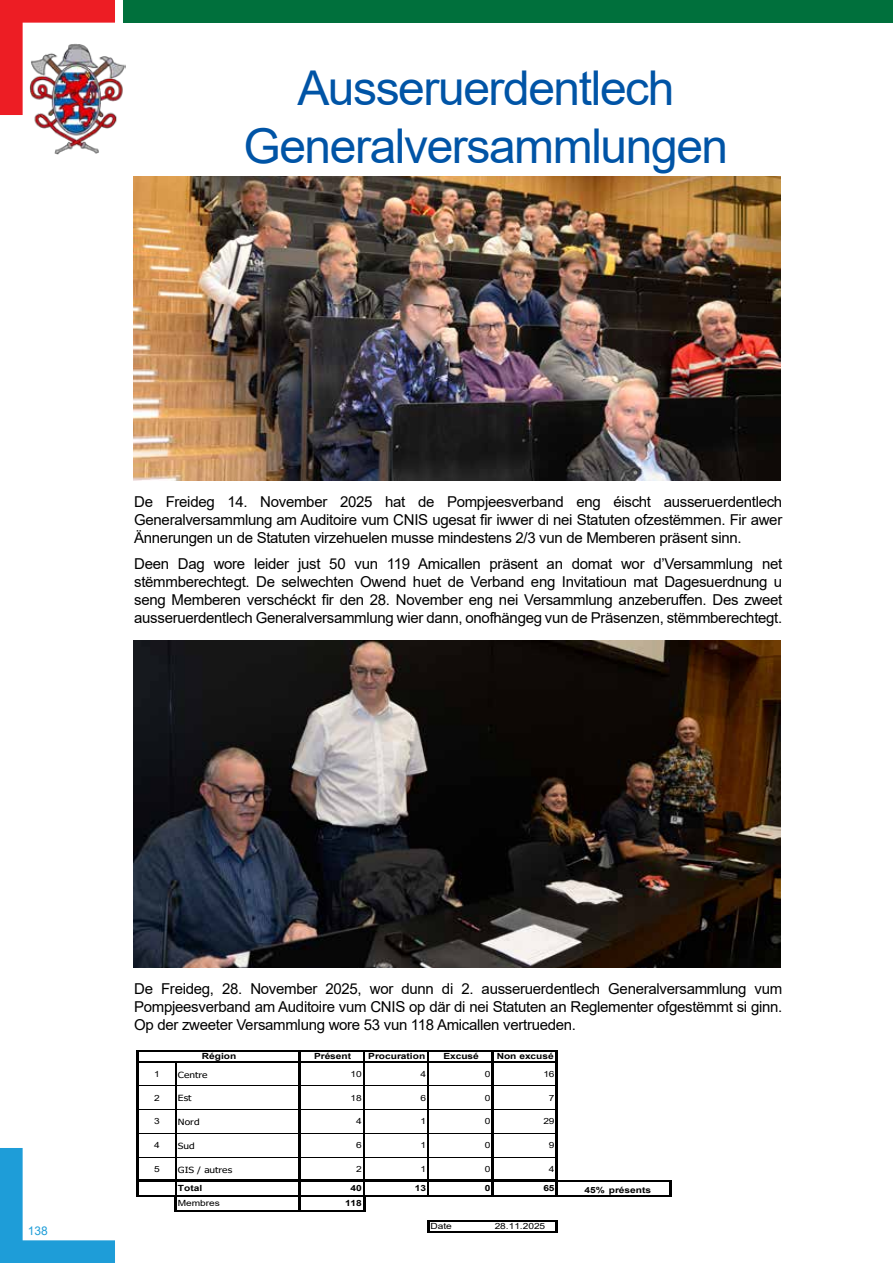
<style>
.page{position:relative;width:893px;height:1263px;background:#fff}
.page>*{position:absolute;margin:0;border:0;box-sizing:border-box;transform-origin:0 0}
.t1{font:48px/57.6px "Arial";letter-spacing:-.03em;color:#0054a6;text-align:center}
.t2{font:15px/18px "Arial";letter-spacing:-.02em;color:#000;text-align:justify}
.t3{font:12px "Arial";color:#1e9dd8}
.t4{font:700 8.55px "Arial";letter-spacing:-.005em;color:#000;scale:1.2 1}
.t5{font:8.55px "Arial";letter-spacing:-.005em;color:#000;scale:1.2 1}
.t6{font:8.55px "Tahoma";color:#000;scale:1.2 1}
</style>
<div class="page">
<img style="left:34px;top:62px;width:91px;height:93px">
<img style="left:134px;top:176px;width:646px;height:304px">
<img style="left:134px;top:640px;width:646px;height:327px">
<hr style="left:138px;top:1085px;width:161px;height:1px;background:#000">
<hr style="left:301px;top:1085px;width:190px;height:1px;background:#000">
<hr style="left:138px;top:1109px;width:161px;height:1px;background:#000">
<hr style="left:301px;top:1109px;width:190px;height:1px;background:#000">
<hr style="left:138px;top:1133px;width:161px;height:1px;background:#000">
<hr style="left:301px;top:1133px;width:190px;height:1px;background:#000">
<hr style="left:138px;top:1157px;width:161px;height:1px;background:#000">
<hr style="left:301px;top:1157px;width:190px;height:1px;background:#000">
<hr style="left:136px;top:1180px;width:422px;height:2px;background:#000">
<hr style="left:136px;top:1050px;width:2px;height:130px;background:#000">
<hr style="left:175px;top:1063px;width:1px;height:117px;background:#000">
<hr style="left:299px;top:1052px;width:2px;height:128px;background:#000">
<hr style="left:364px;top:1063px;width:1px;height:117px;background:#000">
<hr style="left:428px;top:1063px;width:1px;height:117px;background:#000">
<hr style="left:491px;top:1052px;width:3px;height:128px;background:#000">
<hr style="left:556px;top:1052px;width:2px;height:128px;background:#000">
<svg style="left:428px;top:1182px;width:1px;height:13px"></svg>
<svg style="left:556px;top:1182px;width:2px;height:13px"></svg>
<svg style="left:136px;top:1182px;width:2px;height:14px"></svg>
<hr style="left:299px;top:1182px;width:2px;height:29px;background:#000">
<svg style="left:363px;top:1182px;width:2px;height:28px"></svg>
<svg style="left:427px;top:1220px;width:2px;height:13px"></svg>
<hr style="left:491px;top:1182px;width:3px;height:14px;background:#000">
<svg style="left:556px;top:1222px;width:2px;height:9px"></svg>
<svg style="left:175px;top:1182px;width:2px;height:29px"></svg>
<svg style="left:670px;top:1182px;width:2px;height:13px"></svg>
<hr style="left:138px;top:1050px;width:420px;height:2px;background:#000">
<hr style="left:138px;top:1061px;width:420px;height:2px;background:#000">
<hr style="left:494px;top:1085px;width:62px;height:1px;background:#000">
<hr style="left:494px;top:1109px;width:62px;height:1px;background:#000">
<hr style="left:494px;top:1133px;width:62px;height:1px;background:#000">
<hr style="left:494px;top:1157px;width:62px;height:1px;background:#000">
<hr style="left:558px;top:1180px;width:114px;height:2px;background:#000">
<hr style="left:138px;top:1195px;width:534px;height:1px;background:#000">
<hr style="left:177px;top:1210px;width:188px;height:1px;background:#000">
<hr style="left:429px;top:1220px;width:129px;height:2px;background:#000">
<hr style="left:429px;top:1231px;width:129px;height:2px;background:#000">
<div style="left:123px;top:0;width:770px;height:23px;background:#00703c"></div>
<svg style="left:0;top:1148px;width:115px;height:115px"></svg>
<img style="left:0;top:0;width:115px;height:115px">
<h1 class="t1" style="left:243px;top:59px;width:486px">Ausseruerdentlech<br>Generalversammlungen</h1>
<p class="t2" style="left:134px;top:492px;width:650px">De Freideg 14. November 2025 hat de Pompjeesverband eng éischt ausseruerdentlech Generalversammlung am Auditoire vum CNIS ugesat fir iwwer di nei Statuten ofzestëmmen. Fir awer Ännerungen un de Statuten virzehuelen musse mindestens 2/3 vun de Memberen präsent sinn.</p>
<p class="t2" style="left:134px;top:555px;width:650px">Deen Dag wore leider just 50 vun 119 Amicallen präsent an domat wor d’Versammlung net stëmmberechtegt. De selwechten Owend huet de Verband eng Invitatioun mat Dagesuerdnung u seng Memberen verschéckt fir den 28. November eng nei Versammlung anzeberuffen. Des zweet ausseruerdentlech Generalversammlung wier dann, onofhängeg vun de Präsenzen, stëmmberechtegt.</p>
<p class="t3" style="left:28px;top:1222px;width:22px">138</p>
<p class="t2" style="left:134px;top:980px;width:650px">De Freideg, 28. November 2025, wor dunn di 2. ausseruerdentlech Generalversammlung vum Pompjeesverband am Auditoire vum CNIS op där di nei Statuten an Reglementer ofgestëmmt si ginn.<br>Op der zweeter Versammlung wore 53 vun 118 Amicallen vertrueden.</p>
<p class="t4" style="left:202px;top:1050px;width:30px">Région</p>
<p class="t4" style="left:314px;top:1050px;width:32px">Présent</p>
<p class="t4" style="left:368px;top:1050px;width:49px">Procuration</p>
<p class="t4" style="left:443px;top:1050px;width:31px">Excusé</p>
<p class="t4" style="left:497px;top:1050px;width:49px">Non excusé</p>
<p class="t5" style="left:154px;top:1068px;width:6px">1</p>
<p class="t6" style="left:178px;top:1069px;width:26px">Centre</p>
<p class="t5" style="left:351px;top:1068px;width:11px">10</p>
<p class="t5" style="left:420px;top:1068px;width:6px">4</p>
<p class="t5" style="left:485px;top:1068px;width:6px">0</p>
<p class="t5" style="left:543px;top:1068px;width:11px">16</p>
<p class="t5" style="left:154px;top:1092px;width:6px">2</p>
<p class="t6" style="left:178px;top:1092px;width:13px">Est</p>
<p class="t5" style="left:351px;top:1092px;width:11px">18</p>
<p class="t5" style="left:420px;top:1092px;width:6px">6</p>
<p class="t5" style="left:485px;top:1092px;width:6px">0</p>
<p class="t5" style="left:549px;top:1092px;width:6px">7</p>
<p class="t5" style="left:154px;top:1115px;width:6px">3</p>
<p class="t6" style="left:178px;top:1116px;width:20px">Nord</p>
<p class="t5" style="left:356px;top:1115px;width:6px">4</p>
<p class="t5" style="left:420px;top:1115px;width:6px">1</p>
<p class="t5" style="left:485px;top:1115px;width:6px">0</p>
<p class="t5" style="left:543px;top:1115px;width:11px">29</p>
<p class="t5" style="left:154px;top:1139px;width:6px">4</p>
<p class="t6" style="left:178px;top:1140px;width:16px">Sud</p>
<p class="t5" style="left:356px;top:1139px;width:6px">6</p>
<p class="t5" style="left:420px;top:1139px;width:6px">1</p>
<p class="t5" style="left:485px;top:1139px;width:6px">0</p>
<p class="t5" style="left:549px;top:1139px;width:6px">9</p>
<p class="t5" style="left:154px;top:1163px;width:6px">5</p>
<p class="t6" style="left:178px;top:1164px;width:47px">GIS / autres</p>
<p class="t5" style="left:356px;top:1163px;width:6px">2</p>
<p class="t5" style="left:420px;top:1163px;width:6px">1</p>
<p class="t5" style="left:485px;top:1163px;width:6px">0</p>
<p class="t5" style="left:549px;top:1163px;width:6px">4</p>
<p class="t4" style="left:178px;top:1182px;width:22px">Total</p>
<p class="t4" style="left:351px;top:1182px;width:11px">40</p>
<p class="t4" style="left:415px;top:1182px;width:11px">13</p>
<p class="t4" style="left:485px;top:1182px;width:6px">0</p>
<p class="t4" style="left:543px;top:1182px;width:11px">65</p>
<p class="t4" style="left:585px;top:1183px;width:57px">45% présents</p>
<p class="t5" style="left:178px;top:1197px;width:36px">Membres</p>
<p class="t4" style="left:345px;top:1197px;width:16px">118</p>
<p class="t5" style="left:430px;top:1220px;width:19px">Date</p>
<p class="t5" style="left:495px;top:1220px;width:44px">28.11.2025</p>
</div>
